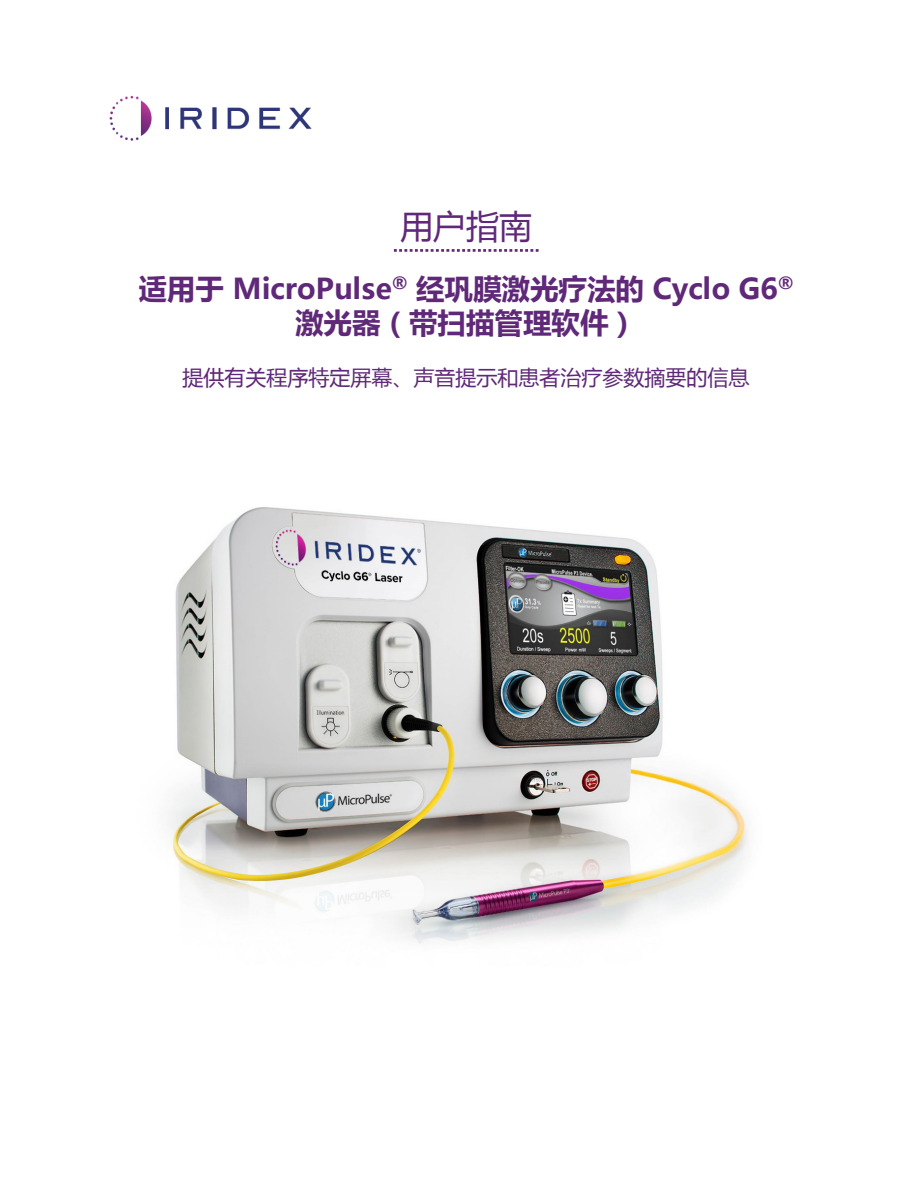
<style>
.page{position:relative;width:918px;height:1188px;background:#fff}
.page>*{position:absolute;margin:0;border:0;box-sizing:border-box;transform-origin:0 0}
.user_guide{font:33px "Microsoft Ya Hei";color:#5f2878}
.cover1{font:700 28.5px/34.2px "Microsoft Ya Hei";color:#5f2878;text-align:center}
.cover2{font:21px "Microsoft Ya Hei";color:#5f2878}
</style>
<div class="page">
<img style="left:168px;top:507px;width:581px;height:436px">
<img style="left:109px;top:95px;width:203px;height:46px">
<svg style="left:394px;top:249px;width:145px;height:3px"></svg>
<p class="user_guide" style="left:400px;top:204px;width:133px">用户指南</p>
<p class="cover1" style="left:138px;top:271px;width:657px">适用于 MicroPulse<sup>®</sup> 经巩膜激光疗法的 Cyclo G6<sup>®</sup>激光器（带扫描管理软件）</p>
<p class="cover2" style="left:183px;top:364px;width:568px">提供有关程序特定屏幕、声音提示和患者治疗参数摘要的信息</p>
</div>
